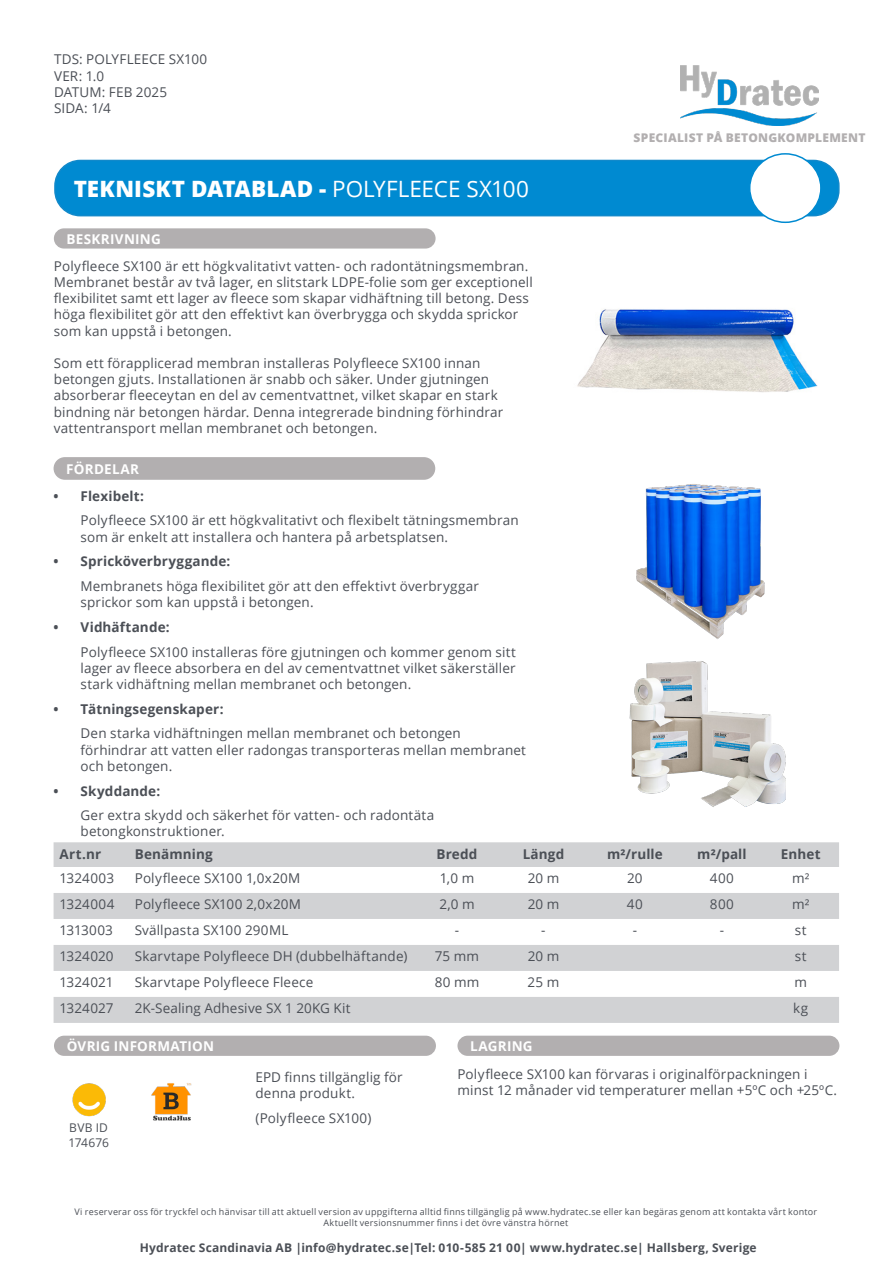
<style>
.page{position:relative;width:893px;height:1263px;background:#fff}
.page>*{position:absolute;margin:0;border:0;box-sizing:border-box;transform-origin:0 0}
.TDS_bold{font:800 22.5px "Open Sans";letter-spacing:.01em;color:#fff}
.Text{font:13.5px/16.2px "Open Sans";letter-spacing:.01em;color:#4b4f56}
.Text-2{font:700 13.5px "Open Sans";letter-spacing:.01em;color:#4b4f56}
.Under_rubrik{font:700 13.5px "Open Sans";letter-spacing:.015em;color:#fff}
.Text-3{font:700 12px "Open Sans";letter-spacing:.015em;color:#4b4f56}
.Text-4{font:800 12px "Open Sans";letter-spacing:.02em;color:#b2afb0}
.Text-5{font:12px "Open Sans";letter-spacing:.01em;color:#4b4f56}
.Text-6{font:9px "Open Sans";letter-spacing:.025em;color:#4b4f56}
.s1{font-weight:400}
</style>
<div class="page">
<div style="left:55px;top:160px;width:784px;height:56px;background:#008ad1;border-radius:25px"></div>
<div style="left:54px;top:160px;width:786px;height:56px;border:2px solid #1289ca;border-radius:25px"></div>
<div style="left:750px;top:154px;width:71px;height:68px;background:#fff;border-radius:50%"></div>
<div style="left:749px;top:153px;width:73px;height:70px;border:2px solid #008ad1;border-radius:50%"></div>
<div style="left:54px;top:228px;width:382px;height:21px;background:#b2afb0;border-radius:10px"></div>
<div style="left:54px;top:1036px;width:382px;height:20px;background:#b2afb0;border-radius:10px"></div>
<div style="left:457px;top:1036px;width:382px;height:20px;background:#b2afb0;border-radius:10px"></div>
<img style="left:680px;top:65px;width:139px;height:61px">
<img style="left:577px;top:309px;width:241px;height:84px">
<div style="left:54px;top:457px;width:381px;height:23px;background:#b2afb0;border-radius:11px"></div>
<img style="left:629px;top:484px;width:157px;height:323px">
<svg style="left:54px;top:842px;width:785px;height:181px;fill:#d1d2d4"></svg>
<img style="left:72px;top:1083px;width:34px;height:34px">
<img style="left:151px;top:1083px;width:41px;height:38px">
<p class="Text" style="left:54px;top:51px;width:155px">TDS: POLYFLEECE SX100</p>
<p class="Text" style="left:54px;top:67px;width:52px">VER: 1.0</p>
<p class="Text" style="left:54px;top:83px;width:115px">DATUM: FEB 2025</p>
<p class="Text" style="left:54px;top:100px;width:58px">SIDA: 1/4</p>
<p class="TDS_bold" style="left:74px;top:172px;width:457px">TEKNISKT DATABLAD - <span class="s1">POLYFLEECE SX100</span></p>
<p class="Under_rubrik" style="left:67px;top:229px;width:96px">BESKRIVNING</p>
<p class="Text" style="left:54px;top:257px;width:480px">Polyfleece SX100 är ett högkvalitativt vatten- och radontätningsmembran.<br>Membranet består av två lager, en slitstark LDPE-folie som ger exceptionell flexibilitet samt ett lager av fleece som skapar vidhäftning till betong. Dess höga flexibilitet gör att den effektivt kan överbrygga och skydda sprickor som kan uppstå i betongen.</p>
<p class="Text" style="left:54px;top:355px;width:451px">Som ett förapplicerad membran installeras Polyfleece SX100 innan betongen gjuts. Installationen är snabb och säker. Under gjutningen absorberar fleeceytan en del av cementvattnet, vilket skapar en stark bindning när betongen härdar. Denna integrerade bindning förhindrar vattentransport mellan membranet och betongen.</p>
<p class="Text-4" style="left:634px;top:128px;width:233px">SPECIALIST PÅ BETONGKOMPLEMENT</p>
<p class="Under_rubrik" style="left:66px;top:459px;width:74px">FÖRDELAR</p>
<p class="Text-2" style="left:54px;top:486px;width:92px">• Flexibelt:</p>
<p class="Text" style="left:81px;top:512px;width:440px">Polyfleece SX100 är ett högkvalitativt och flexibelt tätningsmembran som är enkelt att installera och hantera på arbetsplatsen.</p>
<p class="Text-2" style="left:54px;top:552px;width:178px">• Spricköverbryggande:</p>
<p class="Text" style="left:81px;top:578px;width:400px">Membranets höga flexibilitet gör att den effektivt överbryggar sprickor som kan uppstå i betongen.</p>
<p class="Text-2" style="left:54px;top:617px;width:118px">• Vidhäftande:</p>
<p class="Text" style="left:81px;top:643px;width:437px;text-align:justify">Polyfleece SX100 installeras före gjutningen och kommer genom sitt lager av fleece absorbera en del av cementvattnet vilket säkerställer stark vidhäftning mellan membranet och betongen.</p>
<p class="Text-2" style="left:54px;top:699px;width:171px">• Tätningsegenskaper:</p>
<p class="Text" style="left:81px;top:725px;width:447px">Den starka vidhäftningen mellan membranet och betongen förhindrar att vatten eller radongas transporteras mellan membranet och betongen.</p>
<p class="Text-2" style="left:54px;top:781px;width:108px">• Skyddande:</p>
<p class="Text" style="left:81px;top:807px;width:355px">Ger extra skydd och säkerhet för vatten- och radontäta betongkonstruktioner.</p>
<p class="Text-2" style="left:60px;top:844px;width:43px">Art.nr</p>
<p class="Text-2" style="left:135px;top:844px;width:79px">Benämning</p>
<p class="Text-2" style="left:436px;top:844px;width:43px">Bredd</p>
<p class="Text-2" style="left:523px;top:844px;width:43px">Längd</p>
<p class="Text-2" style="left:607px;top:844px;width:57px">m²/rulle</p>
<p class="Text-2" style="left:697px;top:844px;width:51px">m²/pall</p>
<p class="Text-2" style="left:781px;top:844px;width:41px">Enhet</p>
<p class="Text" style="left:60px;top:870px;width:56px">1324003</p>
<p class="Text" style="left:135px;top:870px;width:167px">Polyfleece SX100 1,0x20M</p>
<p class="Text" style="left:440px;top:870px;width:36px">1,0 m</p>
<p class="Text" style="left:528px;top:870px;width:33px">20 m</p>
<p class="Text" style="left:627px;top:870px;width:17px">20</p>
<p class="Text" style="left:710px;top:870px;width:26px">400</p>
<p class="Text" style="left:792px;top:870px;width:19px">m²</p>
<p class="Text" style="left:60px;top:896px;width:56px">1324004</p>
<p class="Text" style="left:135px;top:896px;width:168px">Polyfleece SX100 2,0x20M</p>
<p class="Text" style="left:439px;top:896px;width:37px">2,0 m</p>
<p class="Text" style="left:528px;top:896px;width:33px">20 m</p>
<p class="Text" style="left:627px;top:896px;width:17px">40</p>
<p class="Text" style="left:710px;top:896px;width:25px">800</p>
<p class="Text" style="left:792px;top:896px;width:19px">m²</p>
<p class="Text" style="left:60px;top:922px;width:55px">1313003</p>
<p class="Text" style="left:135px;top:922px;width:155px">Svällpasta SX100 290ML</p>
<p class="Text" style="left:455px;top:922px;width:6px">-</p>
<p class="Text" style="left:541px;top:922px;width:6px">-</p>
<p class="Text" style="left:633px;top:922px;width:6px">-</p>
<p class="Text" style="left:720px;top:922px;width:6px">-</p>
<p class="Text" style="left:795px;top:922px;width:13px">st</p>
<p class="Text" style="left:60px;top:948px;width:56px">1324020</p>
<p class="Text" style="left:135px;top:948px;width:274px">Skarvtape Polyfleece DH (dubbelhäftande)</p>
<p class="Text" style="left:435px;top:948px;width:46px">75 mm</p>
<p class="Text" style="left:528px;top:948px;width:33px">20 m</p>
<p class="Text" style="left:795px;top:948px;width:13px">st</p>
<p class="Text" style="left:60px;top:974px;width:55px">1324021</p>
<p class="Text" style="left:135px;top:974px;width:180px">Skarvtape Polyfleece Fleece</p>
<p class="Text" style="left:435px;top:974px;width:46px">80 mm</p>
<p class="Text" style="left:528px;top:974px;width:33px">25 m</p>
<p class="Text" style="left:794px;top:974px;width:14px">m</p>
<p class="Text" style="left:60px;top:1000px;width:56px">1324027</p>
<p class="Text" style="left:135px;top:1000px;width:217px">2K-Sealing Adhesive SX 1 20KG Kit</p>
<p class="Text" style="left:793px;top:1000px;width:16px">kg</p>
<p class="Under_rubrik" style="left:67px;top:1036px;width:149px">ÖVRIG INFORMATION</p>
<p class="Text-5" style="left:69px;top:1119px;width:40px">BVB ID</p>
<p class="Text-5" style="left:68px;top:1134px;width:42px">174676</p>
<p class="Text" style="left:256px;top:1068px;width:149px">EPD finns tillgänglig för denna produkt.</p>
<p class="Text" style="left:256px;top:1109px;width:117px">(Polyfleece SX100)</p>
<p class="Under_rubrik" style="left:470px;top:1036px;width:64px">LAGRING</p>
<p class="Text" style="left:457px;top:1065px;width:381px">Polyfleece SX100 kan förvaras i originalförpackningen i minst 12 månader vid temperaturer mellan +5ºC och +25ºC.</p>
<p class="Text-6" style="left:75px;top:1205px;width:744px">Vi reserverar oss för tryckfel och hänvisar till att aktuell version av uppgifterna alltid finns tillgänglig på www.hydratec.se eller kan begäras genom att kontakta vårt kontor</p>
<p class="Text-6" style="left:323px;top:1216px;width:246px">Aktuellt versionsnummer finns i det övre vänstra hörnet</p>
<p class="Text-3" style="left:140px;top:1239px;width:618px">Hydratec Scandinavia AB |info@hydratec.se|Tel: 010-585 21 00| www.hydratec.se| Hallsberg, Sverige</p>
</div>
